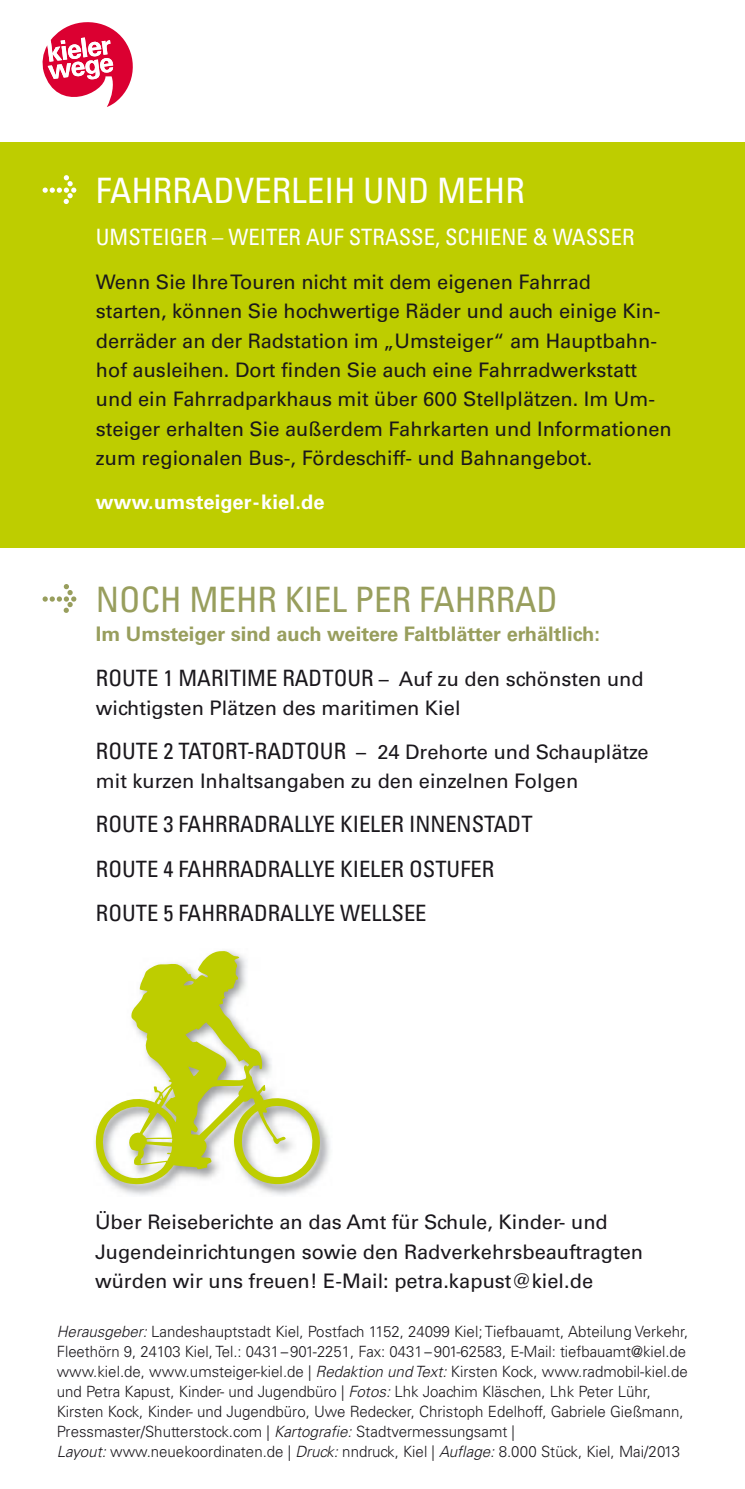
<style>
.page{position:relative;width:745px;height:1489px;background:#fff}
.page>*{position:absolute;margin:0;border:0;box-sizing:border-box;transform-origin:0 0}
.t1{font:condensed 35px "Univers LT";color:#989e5d}
.t2{font:condensed 35px "Univers LT";color:#fff}
.t3{font:condensed 22.5px/44px "Univers LT";color:#1a171c}
.t4{font:condensed 22.5px "Univers LT";color:#fff}
.t5{font:20px/29.5px "Univers LT";color:#1a171c}
.t6{font:700 20px "Univers LT";color:#989e5d}
.t7{font:700 20px "Univers LT";letter-spacing:.01em;color:#fff}
.t8{font:300 15.5px/20px "Univers LT";color:#1a171c}
.s1{font-stretch:normal;font-size:20px}
.s2{font-stretch:condensed;font-size:22.5px}
.s3{font-style:italic}
</style>
<div class="page">
<div style="left:0;top:142px;width:744px;height:405px;background:#becd00"></div>
<svg style="left:42px;top:175px;width:34px;height:29px"></svg>
<svg style="left:43px;top:22px;width:90px;height:85px"></svg>
<svg style="left:42px;top:584px;width:34px;height:29px"></svg>
<img style="left:95px;top:1121px;width:235px;height:74px">
<svg style="left:96px;top:950px;width:226px;height:235px"></svg>
<h1 class="t2" style="left:96px;top:178px;width:430px">FAHRRADVERLEIH UND MEHR</h1>
<p class="t4" style="left:96px;top:228px;width:540px">UMSTEIGER – WEITER AUF STRASSE, SCHIENE &amp; WASSER</p>
<p class="t5" style="left:96px;top:269px;width:577px">Wenn Sie Ihre Touren nicht mit dem eigenen Fahrrad<br>starten, können Sie hochwertige Räder und auch einige Kin&shy;derräder an der Radstation im „Umsteiger“ am Hauptbahn&shy;hof ausleihen. Dort finden Sie auch eine Fahrradwerkstatt und ein Fahrradparkhaus mit über 600 Stellplätzen. Im Um&shy;steiger erhalten Sie außerdem Fahrkarten und Informationen zum regionalen Bus-, Fördeschiff- und Bahnangebot.</p>
<p class="t7" style="left:96px;top:495px;width:230px">www.umsteiger-kiel.de</p>
<h1 class="t1" style="left:96px;top:587px;width:463px">NOCH MEHR KIEL PER FAHRRAD</h1>
<p class="t6" style="left:96px;top:627px;width:505px">Im Umsteiger sind auch weitere Faltblätter erhältlich:</p>
<p class="t3" style="left:96px;top:657px;width:549px">ROUTE 1 MARITIME RADTOUR <span class="s1">– Auf zu den schönsten und</span></p>
<p class="t5" style="left:96px;top:695px;width:366px">wichtigsten Plätzen des maritimen Kiel</p>
<p class="t5" style="left:96px;top:739px;width:554px"><span class="s2">ROUTE 2 TATORT-RADTOUR</span> – 24 Drehorte und Schauplätze mit kurzen Inhaltsangaben zu den einzelnen Folgen</p>
<p class="t3" style="left:96px;top:804px;width:438px">ROUTE 3 FAHRRADRALLYE KIELER INNENSTADT<br>ROUTE 4 FAHRRADRALLYE KIELER OSTUFER<br>ROUTE 5 FAHRRADRALLYE WELLSEE</p>
<p class="t5" style="left:95px;top:1209px;width:549px">Über Reiseberichte an das Amt für Schule, Kinder- und<br>Jugendeinrichtungen sowie den Radverkehrsbeauftragten würden wir uns freuen! E-Mail: petra.kapust@kiel.de</p>
<p class="t8" style="left:57px;top:1323px;width:632px"><span class="s3">Herausgeber:</span> Landeshauptstadt Kiel, Postfach 1152, 24099 Kiel; Tiefbauamt, Abteilung Verkehr, Fleethörn 9, 24103 Kiel, Tel.: 0431 – 901-2251, Fax: 0431 – 901-62583, E-Mail: tiefbauamt@kiel.de www.kiel.de, www.umsteiger-kiel.de | <span class="s3">Redaktion und Text:</span> Kirsten Kock, www.radmobil-kiel.de und Petra Kapust, Kinder- und Jugendbüro | <span class="s3">Fotos:</span> Lhk Joachim Kläschen, Lhk Peter Lühr, Kirsten Kock, Kinder- und Jugendbüro, Uwe Redecker, Christoph Edelhoff, Gabriele Gießmann, Pressmaster/Shutterstock.com | <span class="s3">Kartografie:</span> Stadtvermessungsamt |<br><span class="s3">Layout:</span> www.neuekoordinaten.de | <span class="s3">Druck:</span> nndruck, Kiel | <span class="s3">Auflage:</span> 8.000 Stück, Kiel, Mai/2013</p>
</div>
